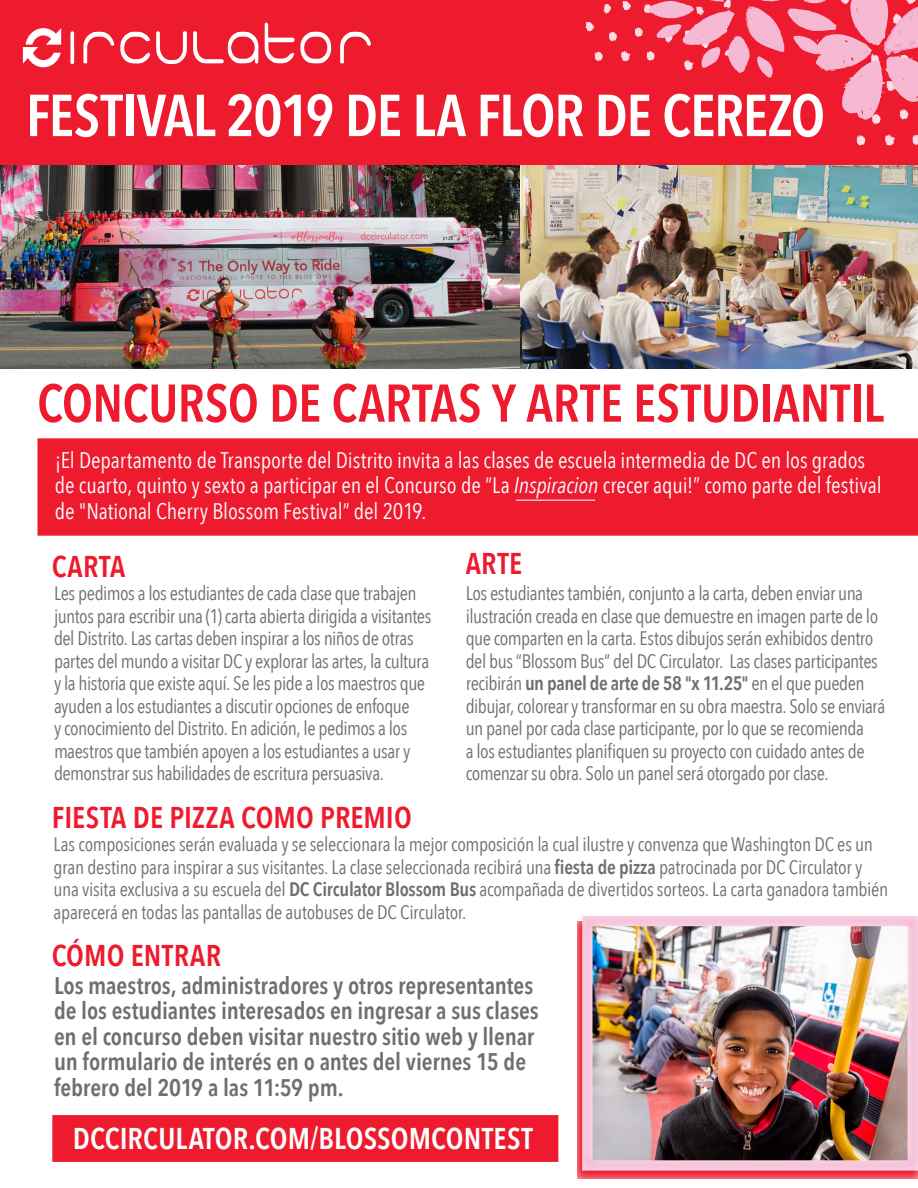
<style>
.page{position:relative;width:918px;height:1188px;background:#fff}
.page>*{position:absolute;margin:0;border:0;box-sizing:border-box;transform-origin:0 0}
.t1{font:600 58.5px "Avenir Next Condensed";letter-spacing:-.025em;color:#fff}
.t2{font:600 52.5px "Avenir Next Condensed";letter-spacing:-.005em;color:#ee1a2e}
.t3{font:600 30px "Avenir Next Condensed";letter-spacing:.005em;color:#ee1a2e}
.t4{font:600 30px "Avenir Next Condensed";letter-spacing:.005em;color:#fff}
.t5{font:600 24px/25.5px "Avenir Next Condensed";letter-spacing:-.005em;color:#6d6f71}
.t6{font:22.5px/25.5px "Avenir Next Condensed";letter-spacing:-.005em;color:#fbfdfe}
.t7{font:19.5px/22.5px "Avenir Next Condensed";letter-spacing:-.02em;color:#6d6f71}
.s1{font-style:italic}
.s2{font-weight:600}
</style>
<div class="page">
<div style="left:575px;top:919px;width:343px;height:261px;background:#fff;opacity:.75"></div>
<img style="left:520px;top:165px;width:398px;height:203px">
<img style="left:0;top:165px;width:520px;height:203px">
<div style="left:0;top:0;width:918px;height:165px;background:#ee1a2e"></div>
<svg style="left:70px;top:31px;width:4px;height:33px"></svg>
<svg style="left:83px;top:32px;width:31px;height:31px"></svg>
<svg style="left:120px;top:31px;width:67px;height:33px"></svg>
<svg style="left:193px;top:31px;width:65px;height:33px"></svg>
<svg style="left:265px;top:23px;width:66px;height:41px"></svg>
<svg style="left:340px;top:32px;width:31px;height:31px"></svg>
<svg style="left:23px;top:28px;width:38px;height:39px"></svg>
<div style="left:38px;top:439px;width:879px;height:96px;background:#ee1a2e"></div>
<div style="left:38px;top:438px;width:880px;height:98px;border:2px solid #ee1a2e"></div>
<div style="left:52px;top:1115px;width:506px;height:47px;background:#ee1a2e;border:2px solid #ee1a2e"></div>
<svg style="left:885px;top:134px;width:10px;height:11px"></svg>
<svg style="left:912px;top:135px;width:6px;height:10px"></svg>
<svg style="left:856px;top:135px;width:9px;height:11px"></svg>
<svg style="left:585px;top:0;width:333px;height:125px"></svg>
<hr style="left:516px;top:500px;width:79px;height:1px;background:#f6b9d4">
<div style="left:580px;top:914px;width:338px;height:257px;background:#fff;opacity:.75"></div>
<p class="t1" style="left:26px;top:65px;width:801px">FESTIVAL 2019 DE LA FLOR DE CEREZO</p>
<p class="t2" style="left:37px;top:358px;width:848px">CONCURSO DE CARTAS Y ARTE ESTUDIANTIL</p>
<p class="t6" style="left:55px;top:446px;width:829px">¡El Departamento de Transporte del Distrito invita a las clases de escuela intermedia de DC en los grados de cuarto, quinto y sexto a participar en el Concurso de “La <span class="s1">Inspiracion</span> crecer aqui!” como parte del festival de "National Cherry Blossom Festival” del 2019.</p>
<p class="t3" style="left:52px;top:540px;width:75px">CARTA</p>
<p class="t3" style="left:466px;top:538px;width:58px">ARTE</p>
<p class="t7" style="left:466px;top:581px;width:421px">Los estudiantes también, conjunto a la carta, deben enviar una ilustración creada en clase que demuestre en imagen parte de lo que comparten en la carta. Estos dibujos serán exhibidos dentro del bus “Blossom Bus” del DC Circulator. Las clases participantes recibirán <span class="s2">un panel de arte de 58 "x 11.25"</span> en el que pueden dibujar, colorear y transformar en su obra maestra. Solo se enviará un panel por cada clase participante, por lo que se recomienda<br>a los estudiantes planifiquen su proyecto con cuidado antes de comenzar su obra. Solo un panel será otorgado por clase.</p>
<p class="t7" style="left:54px;top:581px;width:379px">Les pedimos a los estudiantes de cada clase que trabajen juntos para escribir una (1) carta abierta dirigida a visitantes del Distrito. Las cartas deben inspirar a los niños de otras partes del mundo a visitar DC y explorar las artes, la cultura y la historia que existe aquí. Se les pide a los maestros que ayuden a los estudiantes a discutir opciones de enfoque<br>y conocimiento del Distrito. En adición, le pedimos a los maestros que también apoyen a los estudiantes a usar y demonstrar sus habilidades de escritura persuasiva.</p>
<p class="t3" style="left:52px;top:791px;width:361px">FIESTA DE PIZZA COMO PREMIO</p>
<p class="t7" style="left:54px;top:832px;width:836px">Las composiciones serán evaluada y se seleccionara la mejor composición la cual ilustre y convenza que Washington DC es un gran destino para inspirar a sus visitantes. La clase seleccionada recibirá una <span class="s2">fiesta de pizza</span> patrocinada por DC Circulator y una visita exclusiva a su escuela del <span class="s2">DC Circulator Blossom Bus</span> acompañada de divertidos sorteos. La carta ganadora también aparecerá en todas las pantallas de autobuses de DC Circulator.</p>
<p class="t3" style="left:52px;top:930px;width:171px">CÓMO ENTRAR</p>
<p class="t5" style="left:54px;top:972px;width:486px">Los maestros, administradores y otros representantes de los estudiantes interesados en ingresar a sus clases en el concurso deben visitar nuestro sitio web y llenar un formulario de interés en o antes del viernes 15 de febrero del 2019 a las 11:59 pm.</p>
<p class="t4" style="left:73px;top:1112px;width:462px">DCCIRCULATOR.COM/BLOSSOMCONTEST</p>
</div>
